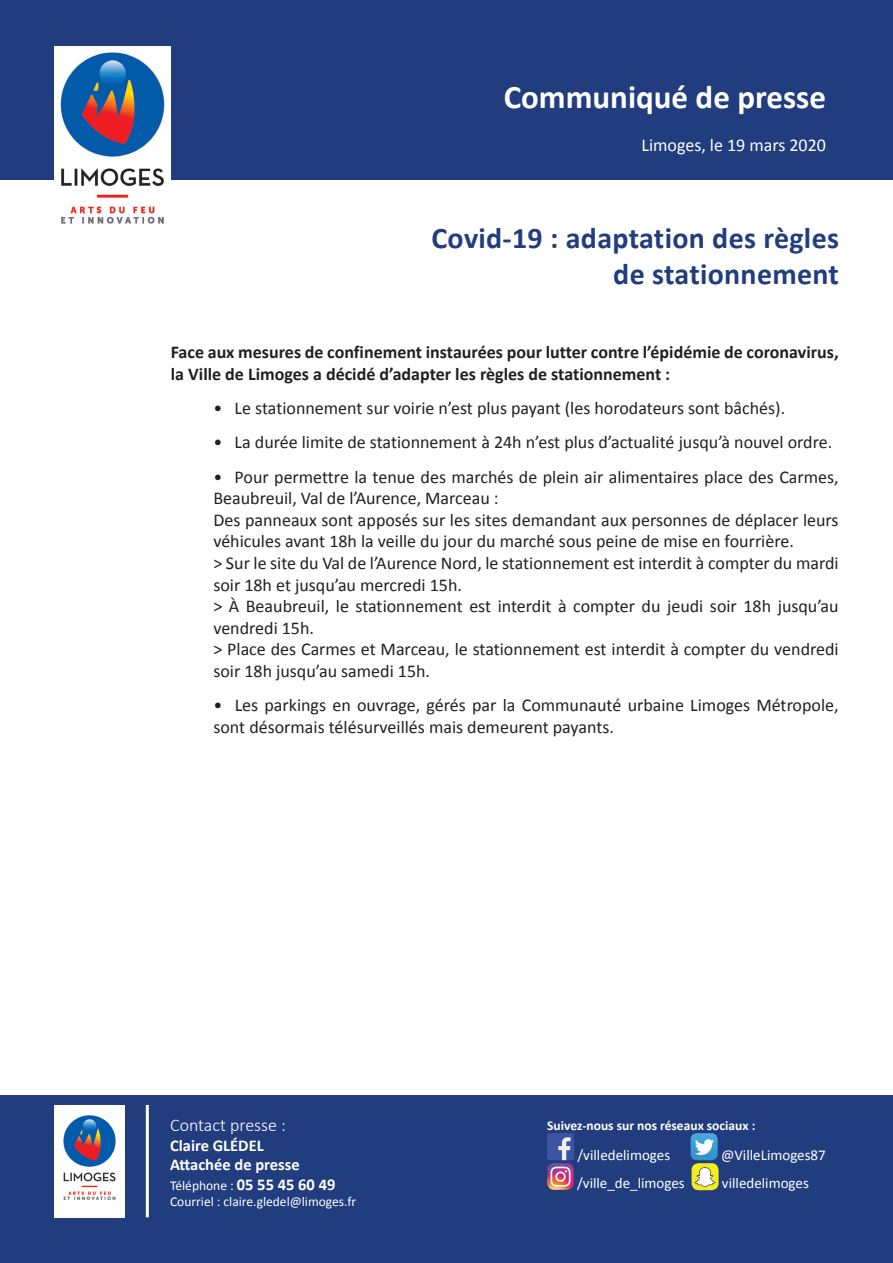
<style>
.page{position:relative;width:893px;height:1263px;background:#fff}
.page>*{position:absolute;margin:0;border:0;box-sizing:border-box;transform-origin:0 0}
.t1{font:700 33px "Calibri";color:#fff}
.t2{font:700 30px/36px "Calibri";letter-spacing:.01em;color:#223d7e;text-align:right}
.t3{font:18px/21.6px "Calibri";color:#231f20}
.t4{font:700 18px/21.6px "Calibri";color:#231f20}
.t5{font:18px "Calibri";color:#fff}
.t6{font:300 18px "Calibri";color:#fff}
.t7{font:700 16.5px/19.8px "Calibri";color:#fff}
.t8{font:15px "Calibri";color:#fff}
.t9{font:13.5px/16.2px "Calibri";color:#fff}
.t10{font:700 13.5px "Calibri";color:#fff}
.s1{font-weight:700;font-size:16.5px}
</style>
<div class="page">
<div style="left:0;top:0;width:893px;height:179px;background:#223d7e"></div>
<img style="left:54px;top:47px;width:117px;height:177px">
<div style="left:0;top:1095px;width:893px;height:168px;background:#223d7e"></div>
<img style="left:547px;top:1133px;width:27px;height:27px">
<img style="left:691px;top:1133px;width:27px;height:27px">
<img style="left:547px;top:1163px;width:27px;height:27px">
<img style="left:692px;top:1163px;width:27px;height:27px">
<hr style="left:146px;top:1105px;width:3px;height:112px;background:#fff">
<div style="left:54px;top:1105px;width:70px;height:112px;background:#fff"></div>
<img style="left:63px;top:1115px;width:53px;height:85px">
<h1 class="t1" style="left:504px;top:74px;width:324px">Communiqué de presse</h1>
<p class="t5" style="left:639px;top:133px;width:189px">Limoges, le 1<sup>er</sup> mars 2018.</p>
<p class="t5" style="left:641px;top:133px;width:186px">Limoges, le 19 mars 2020</p>
<h2 class="t2" style="left:431px;top:219px;width:409px">Covid-19 : adaptation des règles de stationnement</h2>
<p class="t4" style="left:171px;top:341px;width:669px">Face aux mesures de confinement instaurées pour lutter contre l’épidémie de coronavirus, la Ville de Limoges a décidé d’adapter les règles de stationnement :</p>
<p class="t3" style="left:213px;top:397px;width:573px">• Le stationnement sur voirie n’est plus payant (les horodateurs sont bâchés).</p>
<p class="t3" style="left:213px;top:431px;width:620px">• La durée limite de stationnement à 24h n’est plus d’actualité jusqu’à nouvel ordre.</p>
<p class="t3" style="left:213px;top:465px;width:627px">• Pour permettre la tenue des marchés de plein air alimentaires place des Carmes, Beaubreuil, Val de l’Aurence, Marceau :<br>Des panneaux sont apposés sur les sites demandant aux personnes de déplacer leurs véhicules avant 18h la veille du jour du marché sous peine de mise en fourrière.<br>˃ Sur le site du Val de l’Aurence Nord, le stationnement est interdit à compter du mardi soir 18h et jusqu’au mercredi 15h.<br>˃ À Beaubreuil, le stationnement est interdit à compter du jeudi soir 18h jusqu’au vendredi 15h.<br>˃ Place des Carmes et Marceau, le stationnement est interdit à compter du vendredi soir 18h jusqu’au samedi 15h.</p>
<p class="t3" style="left:213px;top:694px;width:627px">• Les parkings en ouvrage, gérés par la Communauté urbaine Limoges Métropole, sont désormais télésurveillés mais demeurent payants.</p>
<p class="t6" style="left:170px;top:1114px;width:117px">Contact presse :</p>
<p class="t7" style="left:170px;top:1135px;width:131px">Claire GLÉDEL<br>Attachée de presse</p>
<p class="t9" style="left:170px;top:1177px;width:188px">Téléphone : <span class="s1">05 55 45 60 49<br></span>Courriel : claire.gledel@limoges.fr</p>
<p class="t10" style="left:547px;top:1116px;width:210px">Suivez-nous sur nos réseaux sociaux :</p>
<p class="t8" style="left:577px;top:1145px;width:94px">/villedelimoges</p>
<p class="t8" style="left:721px;top:1145px;width:106px">@VilleLimoges87</p>
<p class="t8" style="left:577px;top:1173px;width:109px">/ville_de_limoges</p>
<p class="t8" style="left:722px;top:1173px;width:88px">villedelimoges</p>
</div>
